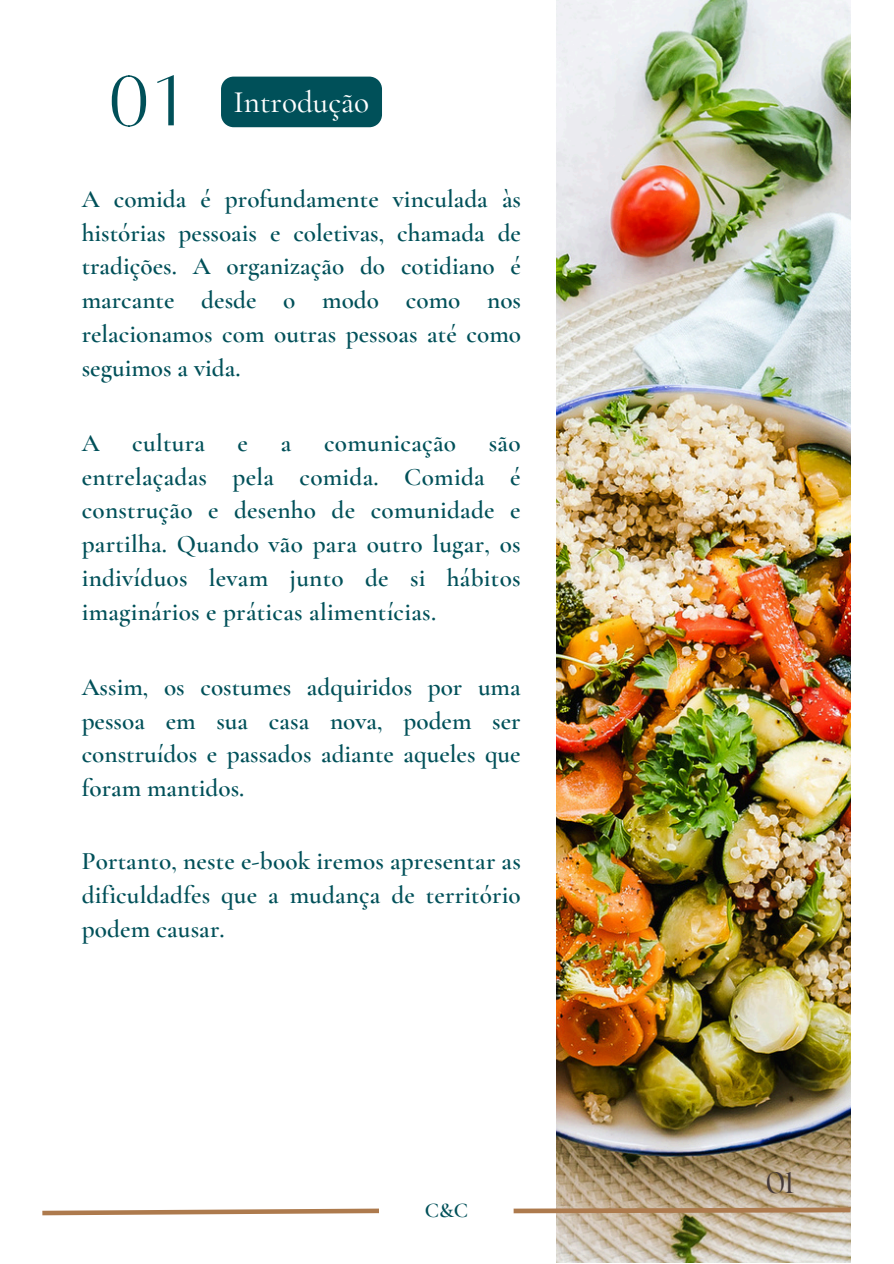
<style>
.page{position:relative;width:894px;height:1264px;background:#fff}
.page>*{position:absolute;margin:0;border:0;box-sizing:border-box;transform-origin:0 0}
.t1{font:78px "Alta regular";color:#005059}
.t2{font:500 31.2px "Cormorant Garamond";color:#fff}
.t3{font:100 29.4px "Roxborough CF";color:#443939}
.t4{font:600 25.2px/33.8px "Cormorant Garamond";letter-spacing:.005em;color:#005059;text-align:justify}
.t5{font:600 21px "Cormorant Garamond";color:#005059}
</style>
<div class="page">
<img style="left:556px;top:0;width:294px;height:1262px">
<svg style="left:42px;top:1208px;width:337px;height:7px"></svg>
<div style="left:221px;top:77px;width:161px;height:50px;background:#005059"></div>
<svg style="left:513px;top:1207px;width:337px;height:6px"></svg>
<h2 class="t1" style="left:108px;top:63px;width:70px">01</h2>
<p class="t2" style="left:233px;top:83px;width:137px">Introdução</p>
<p class="t4" style="left:82px;top:182px;width:441px">A comida é profundamente vinculada às histórias pessoais e coletivas, chamada de tradições. A organização do cotidiano é marcante desde o modo como nos relacionamos com outras pessoas até como seguimos a vida.</p>
<p class="t4" style="left:82px;top:426px;width:19px">A</p>
<p class="t4" style="left:132px;top:426px;width:74px">cultura</p>
<p class="t4" style="left:237px;top:426px;width:12px">e</p>
<p class="t4" style="left:281px;top:426px;width:12px">a</p>
<p class="t4" style="left:324px;top:426px;width:134px">comunicação</p>
<p class="t4" style="left:82px;top:426px;width:440px;text-indent:407px">são entrelaçadas pela comida. Comida é construção e desenho de comunidade e partilha. Quando vão para outro lugar, os indivíduos levam junto de si hábitos imaginários e práticas alimentícias.</p>
<p class="t4" style="left:82px;top:670px;width:440px">Assim, os costumes adquiridos por uma pessoa em sua casa nova, podem ser construídos e passados adiante aqueles que foram mantidos.</p>
<h1 class="t4" style="left:82px;top:844px;width:440px">Portanto, neste e-book iremos apresentar as dificuldadfes que a mudança de território podem causar.</h1>
<h2 class="t5" style="left:424px;top:1197px;width:45px">C&amp;C</h2>
<h2 class="t3" style="left:765px;top:1163px;width:30px">01</h2>
</div>
